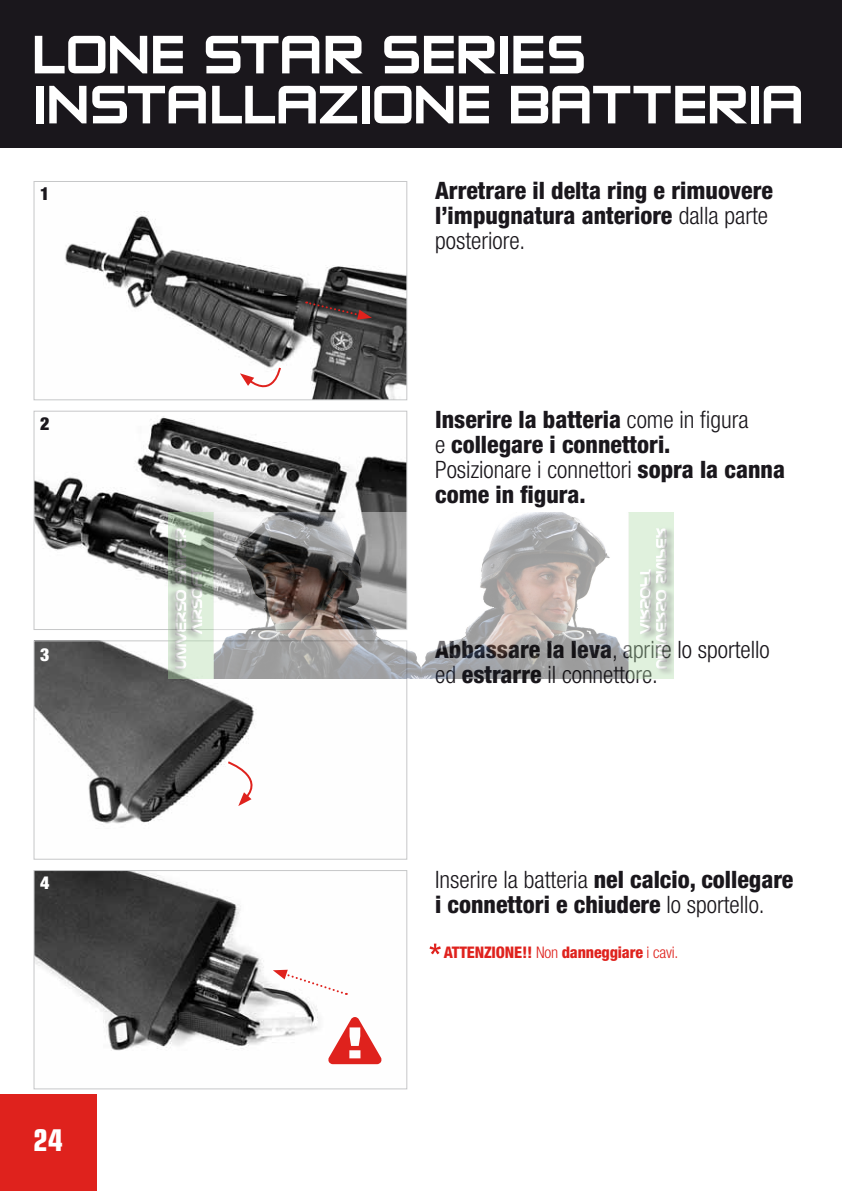
<style>
.page{position:relative;width:842px;height:1191px;background:#fff}
.page>*{position:absolute;margin:0;border:0;box-sizing:border-box;transform-origin:0 0}
.t1{font:64px/50px "Zero Twos";letter-spacing:-.02em;color:#fff}
.t2{font:700 condensed 30px "Eurostile LT Std";color:#fff}
.t3{font:800 condensed 24px/25px "Helvetica Neue LT Std";color:#1a171c}
.t4{font:300 condensed 24px/25px "Helvetica Neue LT Std";color:#1a171c}
.t5{font:900 condensed 18px "Helvetica Neue LT Std";color:#1a171c}
.t6{font:900 condensed 18px "Helvetica Neue LT Std";color:#fff}
.t7{font:800 condensed 16px "Helvetica Neue LT Std";letter-spacing:-.01em;color:#df221d}
.s1{font-weight:300}
.s2{font-weight:800}
</style>
<div class="page">
<div style="left:0;top:1094px;width:96px;height:97px;background:#df221d"></div>
<div style="left:0;top:0;width:842px;height:147px;background:#1a171c"></div>
<img style="left:65px;top:211px;width:340px;height:187px">
<div style="left:34px;top:181px;width:373px;height:219px;border:1px solid #c6c7c8"></div>
<img style="left:36px;top:416px;width:369px;height:165px">
<div style="left:34px;top:411px;width:373px;height:219px;border:1px solid #c6c7c8"></div>
<img style="left:36px;top:642px;width:219px;height:182px">
<div style="left:34px;top:640px;width:373px;height:219px;border:1px solid #c6c7c8"></div>
<img style="left:36px;top:872px;width:342px;height:193px">
<div style="left:34px;top:870px;width:373px;height:219px;border:1px solid #c6c7c8"></div>
<svg style="left:429px;top:943px;width:12px;height:11px"></svg>
<svg style="left:328px;top:1017px;width:54px;height:47px"></svg>
<svg style="left:306px;top:301px;width:66px;height:19px"></svg>
<svg style="left:240px;top:366px;width:42px;height:33px"></svg>
<svg style="left:226px;top:760px;width:29px;height:46px"></svg>
<svg style="left:273px;top:969px;width:74px;height:26px"></svg>
<img style="left:168px;top:512px;width:505px;height:167px">
<h1 class="t1" style="left:32px;top:30px;width:773px">LONE STAR SERIES<br>INSTALLAZIONE BATTERIA</h1>
<p class="t5" style="left:40px;top:183px;width:11px">1</p>
<p class="t5" style="left:40px;top:413px;width:11px">2</p>
<p class="t6" style="left:40px;top:643px;width:11px">3</p>
<p class="t6" style="left:40px;top:872px;width:11px">4</p>
<p class="t2" style="left:33px;top:1122px;width:31px">24</p>
<p class="t3" style="left:435px;top:177px;width:339px">Arretrare il delta ring e rimuovere l’impugnatura anteriore <span class="s1">dalla parte posteriore.</span></p>
<p class="t3" style="left:435px;top:407px;width:351px">Inserire la batteria <span class="s1">come in figura<br>e</span> collegare i connettori.<br><span class="s1">Posizionare i connettori</span> sopra la canna come in figura.</p>
<p class="t4" style="left:435px;top:637px;width:336px"><span class="s2">Abbassare la leva</span>, aprire lo sportello ed <span class="s2">estrarre</span> il connettore.</p>
<p class="t3" style="left:435px;top:866px;width:360px"><span class="s1">Inserire la batteria</span> nel calcio, collegare i connettori e chiudere <span class="s1">lo sportello.</span></p>
<p class="t7" style="left:444px;top:942px;width:236px">ATTENZIONE!! <span class="s1">Non</span> danneggiare <span class="s1">i cavi.</span></p>
</div>
